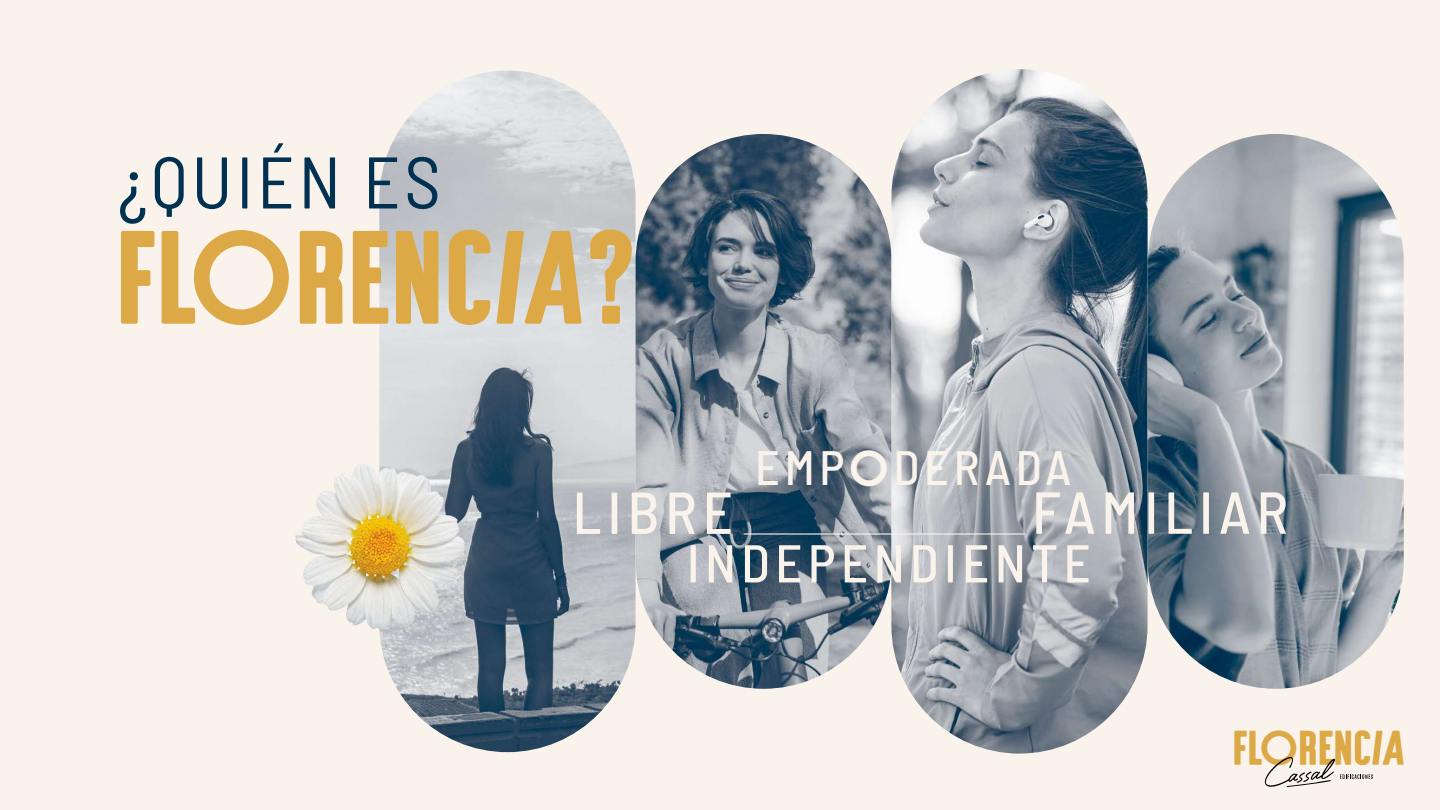
<style>
.page{position:relative;width:1440px;height:810px;background:#f9f3ec}
.page>*{position:absolute;margin:0;border:0;box-sizing:border-box;transform-origin:0 0}
.t1{font:126.9px "ANTIQUESTORIES Regular";letter-spacing:.025em;color:#dda846}
.t2{font:semi-condensed 72.97px "Barlow";letter-spacing:.05em;color:#003151}
.t3{font:500 semi-condensed 59.1px "Barlow";letter-spacing:.1em;color:#f9f3ec}
.t4{font:500 semi-condensed 53.18px "Barlow";letter-spacing:.1em;color:#f9f3ec}
.t5{font:500 semi-condensed 48.15px "Barlow";letter-spacing:.1em;color:#f9f3ec}
.t6{font:46.58px "ANTIQUESTORIES Regular";letter-spacing:.025em;color:#dda846}
.s1{font-family:"ANTIQUESTORIES Regular";font-weight:400;font-stretch:normal}
</style>
<div class="page">
<img style="left:379px;top:71px;width:257px;height:681px">
<img style="left:636px;top:134px;width:256px;height:555px;border-radius:128px">
<img style="left:891px;top:69px;width:257px;height:685px">
<img style="left:1148px;top:134px;width:256px;height:555px;border-radius:128px">
<svg style="left:1265px;top:757px;width:108px;height:30px"></svg>
<hr style="left:744px;top:533px;width:281px;height:2px;background:#f9f3ec">
<img style="left:295px;top:465px;width:170px;height:165px">
<p class="t2" style="left:117px;top:130px;width:325px">¿QUIÉN ES</p>
<h1 class="t1" style="left:117px;top:211px;width:518px">FLORENCIA?</h1>
<p class="t5" style="left:755px;top:433px;width:318px">EMP<span class="s1">O</span>DERADA</p>
<p class="t3" style="left:1032px;top:470px;width:257px">FAMILIAR</p>
<p class="t3" style="left:573px;top:470px;width:162px">LIBRE</p>
<p class="t4" style="left:687px;top:525px;width:406px">INDEPENDIENTE</p>
<p class="t6" style="left:1233px;top:724px;width:173px">FLORENCIA</p>
</div>
